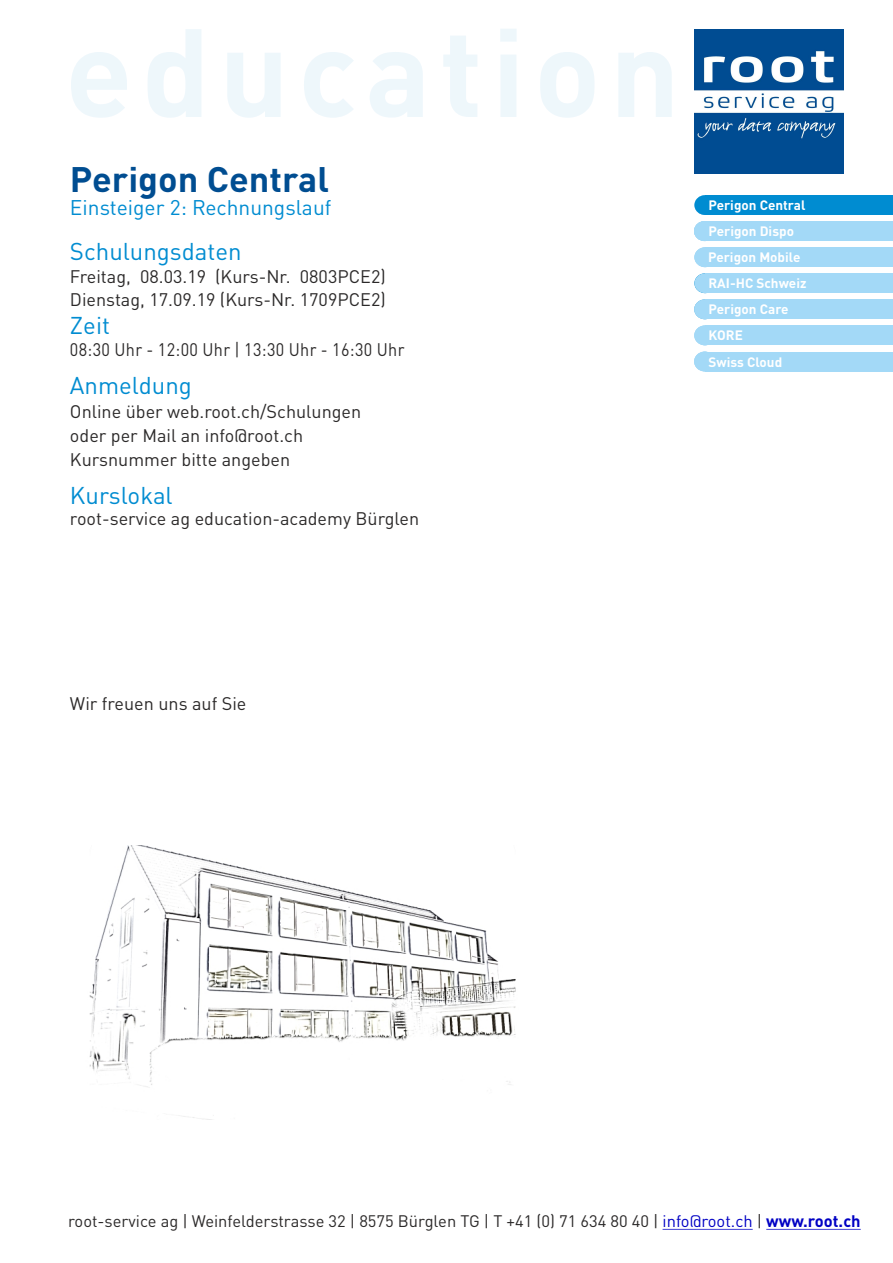
<style>
.page{position:relative;width:893px;height:1263px;background:#fff}
.page>*{position:absolute;margin:0;border:0;box-sizing:border-box;transform-origin:0 0}
.t1{font:700 35.1px "DIN Pro";color:#004d91}
.t2{font:24px "DIN Pro";color:#008cd1}
.t3{font:21px "DIN Pro";color:#008cd1}
.t4{font:18px/23.9px "DIN Pro";color:#2b2929}
.t5{font:18px "DIN Pro";letter-spacing:.02em;color:#2b2929;scale:.9 1}
.t6{font:16.5px "DIN Pro";color:#2b2929}
.t7{font:700 13.5px/26.1px "DIN Pro";color:#fff}
.s1{color:#0000c4}
.s2{font-weight:700;color:#0000c4}
</style>
<div class="page">
<img style="left:89px;top:845px;width:427px;height:274px">
<img style="left:695px;top:30px;width:148px;height:143px">
<div style="left:705px;top:273px;width:188px;height:20px;background:#a3d9f7"></div>
<div style="left:694px;top:273px;width:22px;height:20px;background:#a3d9f7;border-radius:50%"></div>
<div style="left:705px;top:299px;width:188px;height:20px;background:#a3d9f7"></div>
<div style="left:694px;top:299px;width:21px;height:20px;background:#a3d9f7;border-radius:50%"></div>
<div style="left:705px;top:325px;width:188px;height:20px;background:#a3d9f7"></div>
<div style="left:694px;top:325px;width:21px;height:20px;background:#a3d9f7;border-radius:50%"></div>
<div style="left:705px;top:247px;width:188px;height:20px;background:#a3d9f7"></div>
<div style="left:694px;top:247px;width:22px;height:20px;background:#a3d9f7;border-radius:50%"></div>
<div style="left:705px;top:195px;width:188px;height:20px;background:#008cd1"></div>
<div style="left:694px;top:195px;width:22px;height:20px;background:#008cd1;border-radius:50%"></div>
<div style="left:705px;top:352px;width:188px;height:19px;background:#a3d9f7"></div>
<div style="left:694px;top:352px;width:21px;height:19px;background:#a3d9f7;border-radius:50%"></div>
<div style="left:705px;top:221px;width:188px;height:20px;background:#a3d9f7"></div>
<div style="left:694px;top:221px;width:21px;height:20px;background:#a3d9f7;border-radius:50%"></div>
<hr style="left:663px;top:1229px;width:90px;height:1px;background:#0000c4">
<hr style="left:766px;top:1229px;width:95px;height:1px;background:#0000c4">
<h1 class="t1" style="left:70px;top:165px;width:261px">Perigon Central</h1>
<p class="t3" style="left:70px;top:199px;width:263px">Einsteiger 2: Rechnungslauf</p>
<h2 class="t2" style="left:70px;top:241px;width:173px">Schulungsdaten</h2>
<p class="t4" style="left:70px;top:267px;width:317px;line-height:23px">Freitag, 08.03.19 (Kurs-Nr. 0803PCE2)<br>Dienstag, 17.09.19 (Kurs-Nr. 1709PCE2)</p>
<h2 class="t2" style="left:70px;top:316px;width:42px">Zeit</h2>
<p class="t5" style="left:70px;top:342px;width:373px">08:30 Uhr - 12:00 Uhr | 13:30 Uhr - 16:30 Uhr</p>
<h2 class="t2" style="left:70px;top:376px;width:123px">Anmeldung</h2>
<p class="t4" style="left:70px;top:401px;width:293px">Online über web.root.ch/Schulungen oder per Mail an info@root.ch<br>Kursnummer bitte angeben</p>
<h2 class="t2" style="left:70px;top:486px;width:104px">Kurslokal</h2>
<p class="t4" style="left:70px;top:508px;width:351px">root-service ag education-academy Bürglen</p>
<p class="t4" style="left:70px;top:693px;width:178px">Wir freuen uns auf Sie</p>
<p class="t7" style="left:708px;top:193px;width:99px">Perigon Central</p>
<p class="t7" style="left:760px;top:193px;width:64px">Homecare</p>
<p class="t7" style="left:708px;top:220px;width:94px">Perigon Dispo<br>Perigon Mobile</p>
<p class="t7" style="left:708px;top:272px;width:100px">RAI-HC Schweiz<br>Perigon Care<br>KORE<br>Swiss Cloud</p>
<p class="t7" style="left:760px;top:297px;width:66px">Pflege Pro</p>
<p class="t6" style="left:68px;top:1215px;width:794px">root-service ag | Weinfelderstrasse 32 | 8575 Bürglen TG | T +41 (0) 71 634 80 40 | <span class="s1">info@root.ch</span> | <span class="s2">www.root.ch</span></p>
</div>
